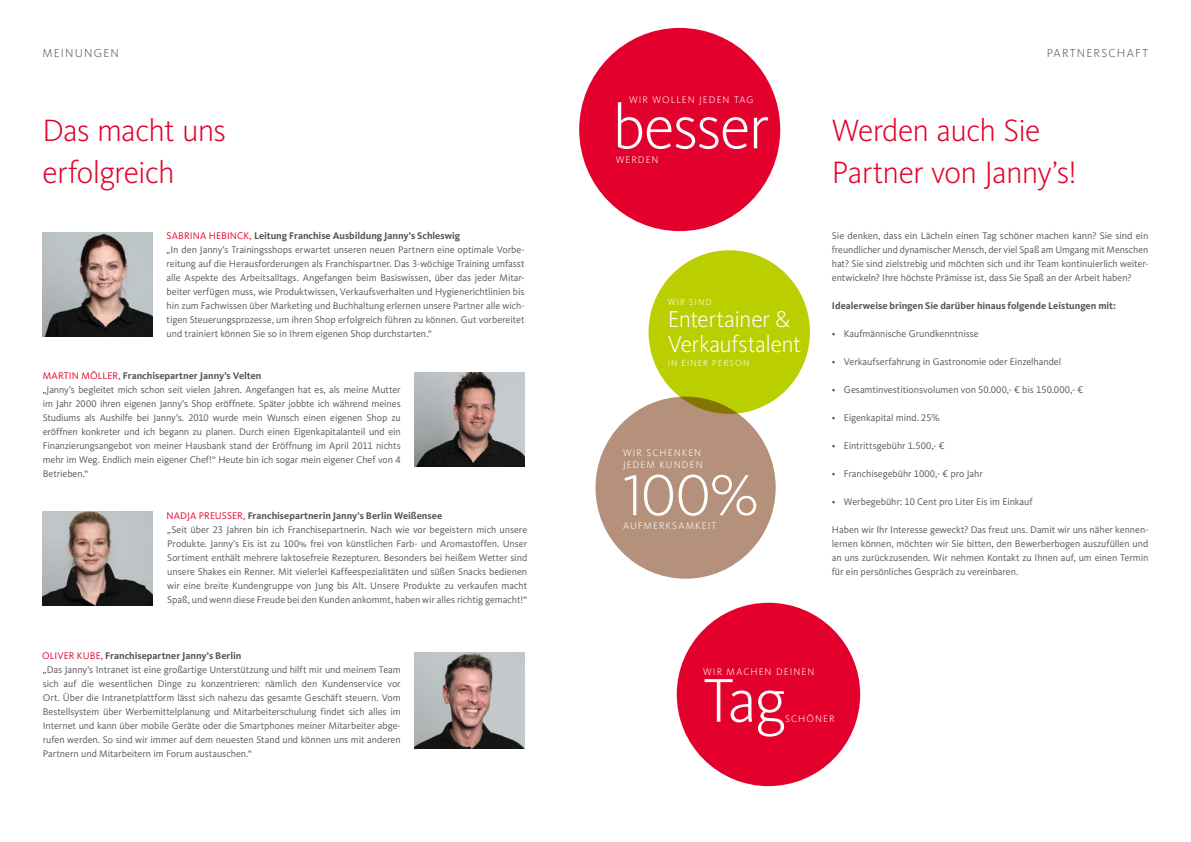
<style>
.page{position:relative;width:1191px;height:842px;background:#fff}
.page>*{position:absolute;margin:0;border:0;box-sizing:border-box;transform-origin:0 0}
.t1{font:300 64px "Kievit OT";letter-spacing:-.03em;color:#fff}
.t2{font:300 60px "Kievit OT";color:#fff}
.t3{font:300 32px/42px "Kievit OT";letter-spacing:-.025em;color:#e4002c}
.t4{font:300 23.7px/25px "Kievit OT";letter-spacing:-.02em;color:#fff}
.t5{font:300 12px "Kievit OT";letter-spacing:.1em;color:#565656}
.t6{font:10px/14px "Kievit OT";letter-spacing:-.005em;color:#565656;text-align:justify}
.t7{font:700 10px "Kievit OT";color:#565656}
.t8{font:300 10px/12px "Kievit OT";letter-spacing:.11em;color:#fff}
.t9{font:300 9.1px "Kievit OT";letter-spacing:.11em;color:#fff}
.s1{font-weight:400;color:#e4002c}
</style>
<div class="page">
<img style="left:43px;top:232px;width:109px;height:105px">
<div style="left:677px;top:603px;width:183px;height:183px;background:#e4002c;border-radius:50%"></div>
<img style="left:43px;top:512px;width:110px;height:93px">
<img style="left:415px;top:652px;width:109px;height:96px">
<img style="left:414px;top:373px;width:110px;height:93px">
<div style="left:648px;top:250px;width:162px;height:164px;background:#bbcf00;border-radius:50%"></div>
<div style="left:595px;top:397px;width:180px;height:182px;background:#b5917b;border-radius:50%"></div>
<div style="left:579px;top:28px;width:201px;height:203px;background:#e4002c;border-radius:50%"></div>
<p class="t5" style="left:43px;top:46px;width:78px">MEINUNGEN</p>
<p class="t5" style="left:1046px;top:46px;width:103px">PARTNERSCHAFT</p>
<h3 class="t3" style="left:43px;top:109px;width:185px">Das macht uns erfolgreich</h3>
<p class="t7" style="left:167px;top:229px;width:295px"><span class="s1">SABRINA HEBINCK,</span> Leitung Franchise Ausbildung Janny’s Schleswig</p>
<p class="t6" style="left:167px;top:242px;width:359px">„In den Janny’s Trainingsshops erwartet unseren neuen Partnern eine optimale Vorbe&shy;reitung auf die Herausforderungen als Franchispartner. Das 3-wöchige Training umfasst alle Aspekte des Arbeitsalltags. Angefangen beim Basiswissen, über das jeder Mitar&shy;beiter verfügen muss, wie Produktwissen, Verkaufsverhalten und Hygienerichtlinien bis hin zum Fachwissen über Marketing und Buchhaltung erlernen unsere Partner alle wich&shy;tigen Steuerungsprozesse, um ihren Shop erfolgreich führen zu können. Gut vorbereitet und trainiert können Sie so in Ihrem eigenen Shop durchstarten.“</p>
<p class="t7" style="left:43px;top:369px;width:220px"><span class="s1">MARTIN MÖLLER,</span> Franchisepartner Janny’s Velten</p>
<p class="t6" style="left:43px;top:382px;width:359px">„Janny’s begleitet mich schon seit vielen Jahren. Angefangen hat es, als meine Mutter im Jahr 2000 ihren eigenen Janny’s Shop eröffnete. Später jobbte ich während meines Studiums als Aushilfe bei Janny’s. 2010 wurde mein Wunsch einen eigenen Shop zu eröffnen konkreter und ich begann zu planen. Durch einen Eigenkapitalanteil und ein Finanzierungsangebot von meiner Hausbank stand der Eröffnung im April 2011 nichts mehr im Weg. Endlich mein eigener Chef!“ Heute bin ich sogar mein eigener Chef von 4<br>Betrieben.“</p>
<p class="t7" style="left:167px;top:509px;width:277px"><span class="s1">NADJA PREUSSER,</span> Franchisepartnerin Janny’s Berlin Weißensee</p>
<p class="t6" style="left:167px;top:522px;width:361px">„Seit über 23 Jahren bin ich Franchisepartnerin. Nach wie vor begeistern mich unsere Produkte. Janny’s Eis ist zu 100% frei von künstlichen Farb- und Aromastoffen. Unser Sortiment enthält mehrere laktosefreie Rezepturen. Besonders bei heißem Wetter sind unsere Shakes ein Renner. Mit vielerlei Kaffeespezialitäten und süßen Snacks bedienen wir eine breite Kundengruppe von Jung bis Alt. Unsere Produkte zu verkaufen macht Spaß, und wenn diese Freude bei den Kunden ankommt, haben wir alles richtig gemacht!“</p>
<p class="t7" style="left:42px;top:649px;width:201px"><span class="s1">OLIVER KUBE,</span> Franchisepartner Janny’s Berlin</p>
<p class="t6" style="left:43px;top:662px;width:359px">„Das Janny’s Intranet ist eine großartige Unterstützung und hilft mir und meinem Team sich auf die wesentlichen Dinge zu konzentrieren: nämlich den Kundenservice vor Ort. Über die Intranetplattform lässt sich nahezu das gesamte Geschäft steuern. Vom Bestellsystem über Werbemittelplanung und Mitarbeiterschulung findet sich alles im Internet und kann über mobile Geräte oder die Smartphones meiner Mitarbeiter abge&shy;rufen werden. So sind wir immer auf dem neuesten Stand und können uns mit anderen Partnern und Mitarbeitern im Forum austauschen.“</p>
<p class="t8" style="left:629px;top:94px;width:126px">WIR WOLLEN JEDEN TAG</p>
<h1 class="t1" style="left:612px;top:92px;width:158px">besser</h1>
<p class="t8" style="left:616px;top:154px;width:44px">WERDEN</p>
<p class="t9" style="left:668px;top:297px;width:45px">WIR SIND</p>
<h3 class="t4" style="left:667px;top:307px;width:135px">Entertainer &amp;<br>Verkaufstalent</h3>
<p class="t9" style="left:668px;top:358px;width:83px">IN EINER PERSON</p>
<p class="t8" style="left:623px;top:447px;width:81px">WIR SCHENKEN<br>JEDEM KUNDEN</p>
<h2 class="t2" style="left:623px;top:462px;width:137px">100%</h2>
<p class="t8" style="left:623px;top:520px;width:95px">AUFMERKSAMKEIT</p>
<h3 class="t3" style="left:831px;top:109px;width:246px">Werden auch Sie<br>Partner von Janny’s!</h3>
<p class="t6" style="left:831px;top:228px;width:318px">Sie denken, dass ein Lächeln einen Tag schöner machen kann? Sie sind ein freundlicher und dynamischer Mensch, der viel Spaß am Umgang mit Menschen hat? Sie sind zielstrebig und möchten sich und ihr Team kontinuierlich weiter&shy;entwickeln? Ihre höchste Prämisse ist, dass Sie Spaß an der Arbeit haben?</p>
<p class="t7" style="left:831px;top:299px;width:286px">Idealerweise bringen Sie darüber hinaus folgende Leistungen mit:</p>
<p class="t6" style="left:831px;top:326px;width:148px">• Kaufmännische Grundkenntnisse</p>
<p class="t6" style="left:831px;top:354px;width:231px">• Verkaufserfahrung in Gastronomie oder Einzelhandel</p>
<p class="t6" style="left:831px;top:382px;width:253px">• Gesamtinvestitionsvolumen von 50.000,- € bis 150.000,- €</p>
<p class="t6" style="left:831px;top:410px;width:110px">• Eigenkapital mind. 25%</p>
<p class="t6" style="left:831px;top:438px;width:114px">• Eintrittsgebühr 1.500,- €</p>
<p class="t6" style="left:831px;top:466px;width:153px">• Franchisegebühr 1000,- € pro Jahr</p>
<p class="t6" style="left:831px;top:494px;width:202px">• Werbegebühr: 10 Cent pro Liter Eis im Einkauf</p>
<p class="t6" style="left:831px;top:522px;width:318px">Haben wir Ihr Interesse geweckt? Das freut uns. Damit wir uns näher kennen&shy;lernen können, möchten wir Sie bitten, den Bewerberbogen auszufüllen und an uns zurückzusenden. Wir nehmen Kontakt zu Ihnen auf, um einen Termin für ein persönliches Gespräch zu vereinbaren.</p>
<p class="t8" style="left:703px;top:666px;width:113px">WIR MACHEN DEINEN</p>
<h1 class="t1" style="left:703px;top:665px;width:84px">Tag</h1>
<p class="t8" style="left:785px;top:713px;width:51px">SCHÖNER</p>
</div>
